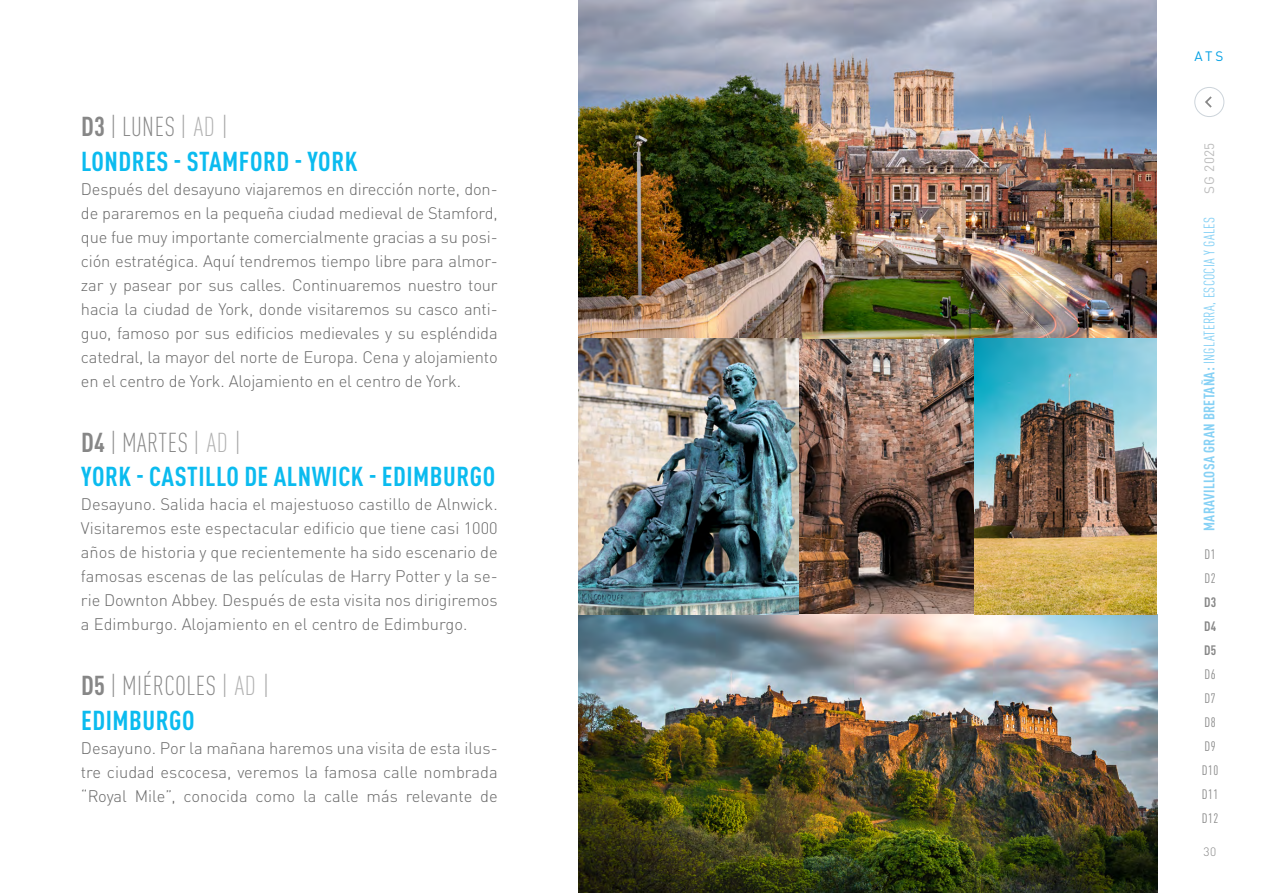
<style>
.page{position:relative;width:1263px;height:893px;background:#fff}
.page>*{position:absolute;margin:0;border:0;box-sizing:border-box;transform-origin:0 0}
.t1{font:700 condensed 27px/34.5px "DIN Pro";letter-spacing:.02em;color:#0bbbef}
.t2{font:300 condensed 27px/34.5px "DIN Pro";letter-spacing:.02em;color:#878787}
.t3{font:300 16.5px/24px "DIN Pro";letter-spacing:-.005em;color:#686868;text-align:justify}
.t4{font:condensed 15px "DIN Pro";letter-spacing:.02em;color:#86d1f5}
.t5{font:condensed 13.5px/24px "DIN Pro";letter-spacing:.04em;color:#878787}
.t6{font:700 condensed 13.5px/24px "DIN Pro";color:#878787;text-align:justify}
.t7{font:13.5px "DIN Pro";letter-spacing:.03em;color:#878787}
.t8{font:13.5px "DIN Pro";color:#009fe3}
.t9{font:300 12px "DIN Pro";color:#878787}
.s1{color:#878787}
.s2{font-weight:300;color:#878787}
.s3{font-weight:300;color:#a0a0a0}
.s4{font-weight:300;color:#b1b1b1}
.s5{font-weight:700}
.s6{color:#a0a0a0}
.s7{color:#b1b1b1}
.s8{font-weight:700;color:#0bbbef}
</style>
<div class="page">
<div style="left:1194px;top:87px;width:30px;height:30px;border:1px solid #8d9ead;border-radius:50%"></div>
<svg style="left:1205px;top:96px;width:7px;height:12px"></svg>
<img style="left:579px;top:0;width:578px;height:893px">
<h1 class="t1" style="left:81px;top:107px;width:278px"><span class="s1">D3</span> <span class="s2">| LUNES</span> <span class="s3">|</span> <span class="s4">AD</span> <span class="s3">|<br></span>LONDRES - STAMFORD - YORK</h1>
<p class="t3" style="left:81px;top:175px;width:418px">Después del desayuno viajaremos en dirección norte, don&shy;de pararemos en la pequeña ciudad medieval de Stamford, que fue muy importante comercialmente gracias a su posi&shy;ción estratégica. Aquí tendremos tiempo libre para almor&shy;zar y pasear por sus calles. Continuaremos nuestro tour hacia la ciudad de York, donde visitaremos su casco anti&shy;guo, famoso por sus edificios medievales y su espléndida catedral, la mayor del norte de Europa. Cena y alojamiento en el centro de York. Alojamiento en el centro de York.</p>
<h1 class="t1" style="left:81px;top:422px;width:415px"><span class="s1">D4</span> <span class="s2">| MARTES</span> <span class="s3">|</span> <span class="s4">AD</span> <span class="s3">|<br></span>YORK - CASTILLO DE ALNWICK - EDIMBURGO</h1>
<p class="t3" style="left:81px;top:491px;width:418px">Desayuno. Salida hacia el majestuoso castillo de Alnwick.<br>Visitaremos este espectacular edificio que tiene casi 1000 años de historia y que recientemente ha sido escenario de famosas escenas de las películas de Harry Potter y la se&shy;rie Downton Abbey. Después de esta visita nos dirigiremos a Edimburgo. Alojamiento en el centro de Edimburgo.</p>
<h1 class="t2" style="left:81px;top:667px;width:189px"><span class="s5">D5</span> | MIÉRCOLES <span class="s6">|</span> <span class="s7">AD</span> <span class="s6">|<br></span><span class="s8">EDIMBURGO</span></h1>
<p class="t3" style="left:81px;top:734px;width:418px">Desayuno. Por la mañana haremos una visita de esta ilus&shy;tre ciudad escocesa, veremos la famosa calle nombrada “Royal Mile”, conocida como la calle más relevante de</p>
<p class="t8" style="left:1194px;top:46px;width:30px">ATS</p>
<p class="t7" style="left:1199px;top:194px;width:53px;rotate:-90deg">SG 2025</p>
<p class="t4" style="left:1198px;top:531px;width:315px;rotate:-90deg"><span class="s5">MARAVILLOSA GRAN BRETAÑA:</span> INGLATERRA, ESCOCIA Y GALES</p>
<p class="t5" style="left:1204px;top:541px;width:13px">D1<br>D2</p>
<p class="t6" style="left:1204px;top:589px;width:14px">D3<br>D4<br>D5</p>
<p class="t5" style="left:1202px;top:661px;width:18px">D6<br>D7<br>D8<br>D9<br>D10<br>D11<br>D12</p>
<p class="t9" style="left:1203px;top:843px;width:14px">30</p>
</div>
